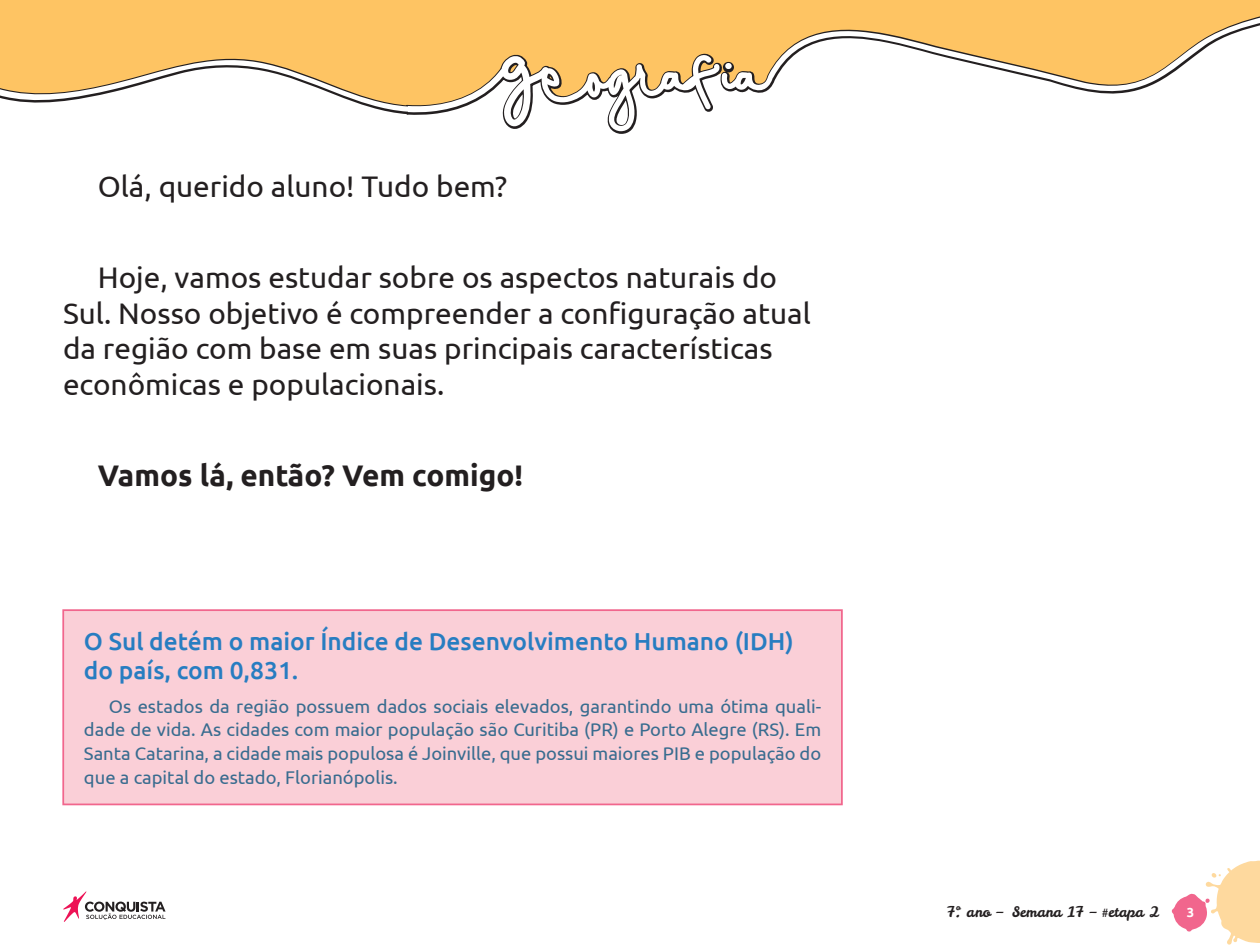
<style>
.page{position:relative;width:1260px;height:945px;background:#fff}
.page>*{position:absolute;margin:0;border:0;box-sizing:border-box;transform-origin:0 0}
._01_Texto_Geral{font:29.75px/35.7px "Ubuntu";color:#231f20}
._01_Texto_Geral-2{font:700 29.75px "Ubuntu";color:#231f20}
._01_Box_-_Título{font:500 24.5px/29.4px "Ubuntu";color:#277dc1}
._02_Box_-_Texto{font:18.38px/23.6px "Ubuntu";color:#386c8f;text-align:justify}
.t1{font:14.35px "Leckerli One";color:#231f20}
.t2{font:700 13.12px "Ubuntu";color:#fff}
</style>
<div class="page">
<svg style="left:1172px;top:861px;width:88px;height:84px"></svg>
<svg style="left:63px;top:891px;width:103px;height:31px"></svg>
<svg style="left:0;top:0;width:1260px;height:134px"></svg>
<svg style="left:0;top:16px;width:1260px;height:115px;fill:#fec463"></svg>
<div style="left:63px;top:610px;width:779px;height:194px;background:#facfd7"></div>
<div style="left:62px;top:609px;width:781px;height:196px;border:2px solid #f1668d"></div>
<p class="_01_Texto_Geral" style="left:98px;top:167px;width:411px">Olá, querido aluno! Tudo bem?</p>
<p class="_01_Texto_Geral" style="left:63px;top:259px;width:749px;text-indent:35px">Hoje, vamos estudar sobre os aspectos naturais do Sul. Nosso objetivo é compreender a configuração atual da região com base em suas principais características econômicas e populacionais.</p>
<p class="_01_Texto_Geral-2" style="left:98px;top:458px;width:427px">Vamos lá, então? Vem comigo!</p>
<p class="_01_Box_-_Título" style="left:84px;top:626px;width:711px">O Sul detém o maior Índice de Desenvolvimento Humano (IDH) do país, com 0,831.</p>
<p class="_02_Box_-_Texto" style="left:84px;top:694px;width:739px;text-indent:25px">Os estados da região possuem dados sociais elevados, garantindo uma ótima quali&shy;dade de vida. As cidades com maior população são Curitiba (PR) e Porto Alegre (RS). Em Santa Catarina, a cidade mais populosa é Joinville, que possui maiores PIB e população do que a capital do estado, Florianópolis.</p>
<p class="t1" style="left:947px;top:903px;width:214px">7º. ano – Semana 17 – #etapa 2</p>
<p class="t2" style="left:1187px;top:905px;width:9px">3</p>
</div>
